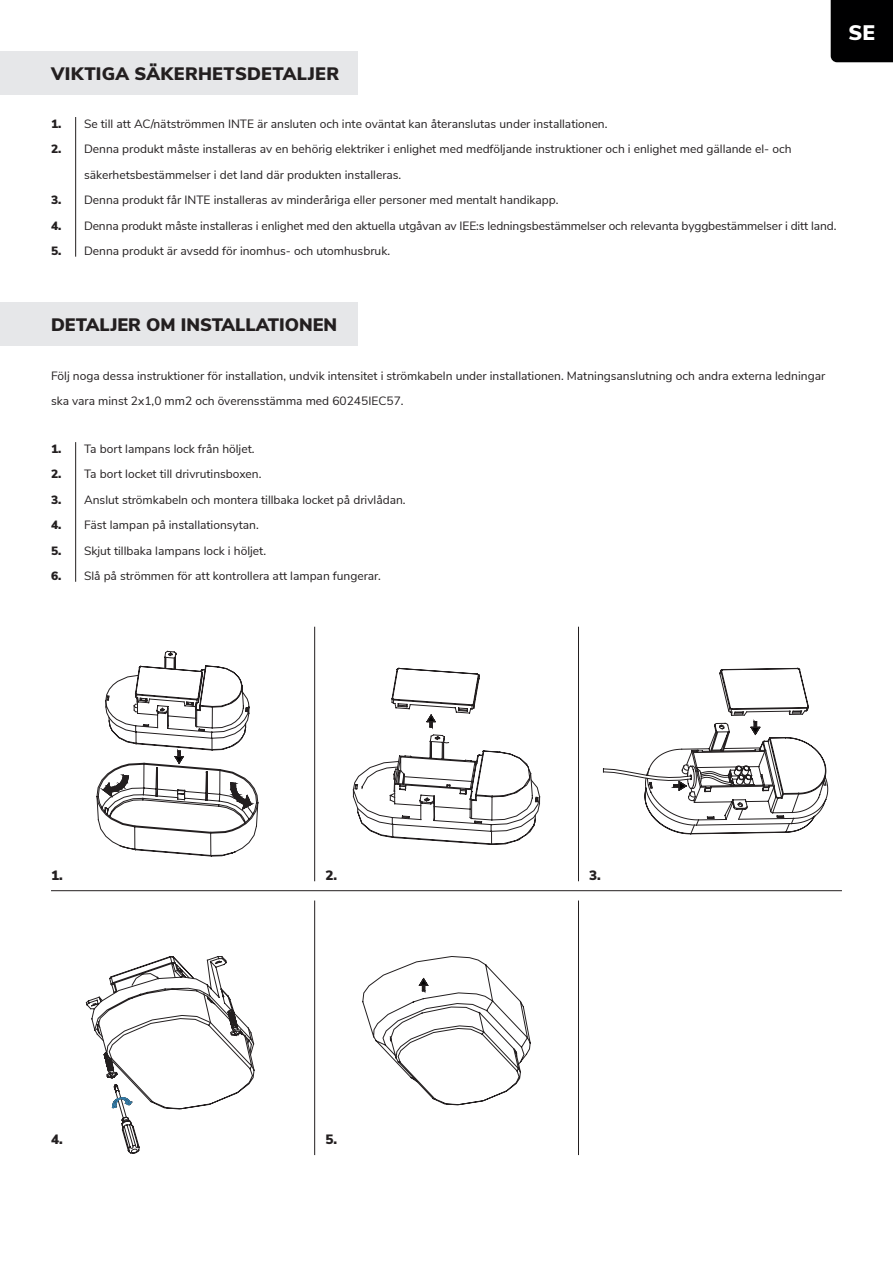
<style>
.page{position:relative;width:893px;height:1263px;background:#fff}
.page>*{position:absolute;margin:0;border:0;box-sizing:border-box;transform-origin:0 0}
.t1{font:900 21px "Nunito Sans";color:#fff}
.t2{font:900 18px "Nunito Sans";letter-spacing:.005em;color:#231f20}
.t3{font:900 13.5px "Nunito Sans";color:#231f20}
.t4{font:12px/25.5px "Nunito Sans";color:#231f20}
.s1{font-weight:900}
</style>
<div class="page">
<div style="left:0;top:51px;width:357px;height:43px;background:#e6e7e9"></div>
<hr style="left:75px;top:117px;width:1px;height:140px;background:#231f20">
<hr style="left:75px;top:442px;width:1px;height:140px;background:#231f20">
<div style="left:0;top:303px;width:357px;height:43px;background:#e6e7e9"></div>
<div style="left:831px;top:0;width:62px;height:62px;background:#000001"></div>
<hr style="left:51px;top:890px;width:791px;height:1px;background:#231f20">
<hr style="left:578px;top:627px;width:1px;height:254px;background:#231f20">
<hr style="left:578px;top:900px;width:1px;height:255px;background:#231f20">
<hr style="left:314px;top:627px;width:1px;height:254px;background:#231f20">
<hr style="left:314px;top:900px;width:1px;height:255px;background:#231f20">
<svg style="left:97px;top:651px;width:161px;height:206px"></svg>
<svg style="left:353px;top:668px;width:187px;height:177px"></svg>
<svg style="left:603px;top:668px;width:225px;height:166px"></svg>
<svg style="left:86px;top:956px;width:169px;height:198px"></svg>
<svg style="left:362px;top:956px;width:169px;height:149px"></svg>
<p class="t2" style="left:51px;top:60px;width:290px">VIKTIGA SÄKERHETSDETALJER</p>
<p class="t4" style="left:51px;top:110px;width:558px"><span class="s1">1.</span> Se till att AC/nätströmmen INTE är ansluten och inte oväntat kan återanslutas under installationen.</p>
<p class="t4" style="left:51px;top:136px;width:742px"><span class="s1">2.</span> Denna produkt måste installeras av en behörig elektriker i enlighet med medföljande instruktioner och i enlighet med gällande el- och</p>
<p class="t4" style="left:84px;top:161px;width:319px">säkerhetsbestämmelser i det land där produkten installeras.</p>
<p class="t4" style="left:51px;top:187px;width:509px"><span class="s1">3.</span> Denna produkt får INTE installeras av minderåriga eller personer med mentalt handikapp.</p>
<p class="t4" style="left:51px;top:212px;width:787px"><span class="s1">4.</span> Denna produkt måste installeras i enlighet med den aktuella utgåvan av IEE:s ledningsbestämmelser och relevanta byggbestämmelser i ditt land.</p>
<p class="t4" style="left:51px;top:238px;width:341px"><span class="s1">5.</span> Denna produkt är avsedd för inomhus- och utomhusbruk.</p>
<p class="t1" style="left:849px;top:17px;width:28px">SE</p>
<p class="t2" style="left:51px;top:311px;width:288px">DETALJER OM INSTALLATIONEN</p>
<p class="t4" style="left:51px;top:362px;width:776px">Följ noga dessa instruktioner för installation, undvik intensitet i strömkabeln under installationen. Matningsanslutning och andra externa ledningar ska vara minst 2x1,0 mm2 och överensstämma med 60245IEC57.</p>
<p class="t4" style="left:51px;top:435px;width:205px"><span class="s1">1.</span> Ta bort lampans lock från höljet.</p>
<p class="t4" style="left:51px;top:461px;width:212px"><span class="s1">2.</span> Ta bort locket till drivrutinsboxen.</p>
<p class="t4" style="left:51px;top:486px;width:356px"><span class="s1">3.</span> Anslut strömkabeln och montera tillbaka locket på drivlådan.</p>
<p class="t4" style="left:51px;top:512px;width:209px"><span class="s1">4.</span> Fäst lampan på installationsytan.</p>
<p class="t4" style="left:51px;top:537px;width:217px"><span class="s1">5.</span> Skjut tillbaka lampans lock i höljet.</p>
<p class="t4" style="left:51px;top:563px;width:331px"><span class="s1">6.</span> Slå på strömmen för att kontrollera att lampan fungerar.</p>
<p class="t3" style="left:51px;top:866px;width:13px">1.</p>
<p class="t3" style="left:325px;top:866px;width:13px">2.</p>
<p class="t3" style="left:51px;top:1130px;width:13px">4.</p>
<p class="t3" style="left:325px;top:1130px;width:13px">5.</p>
<p class="t3" style="left:589px;top:866px;width:13px">3.</p>
</div>
